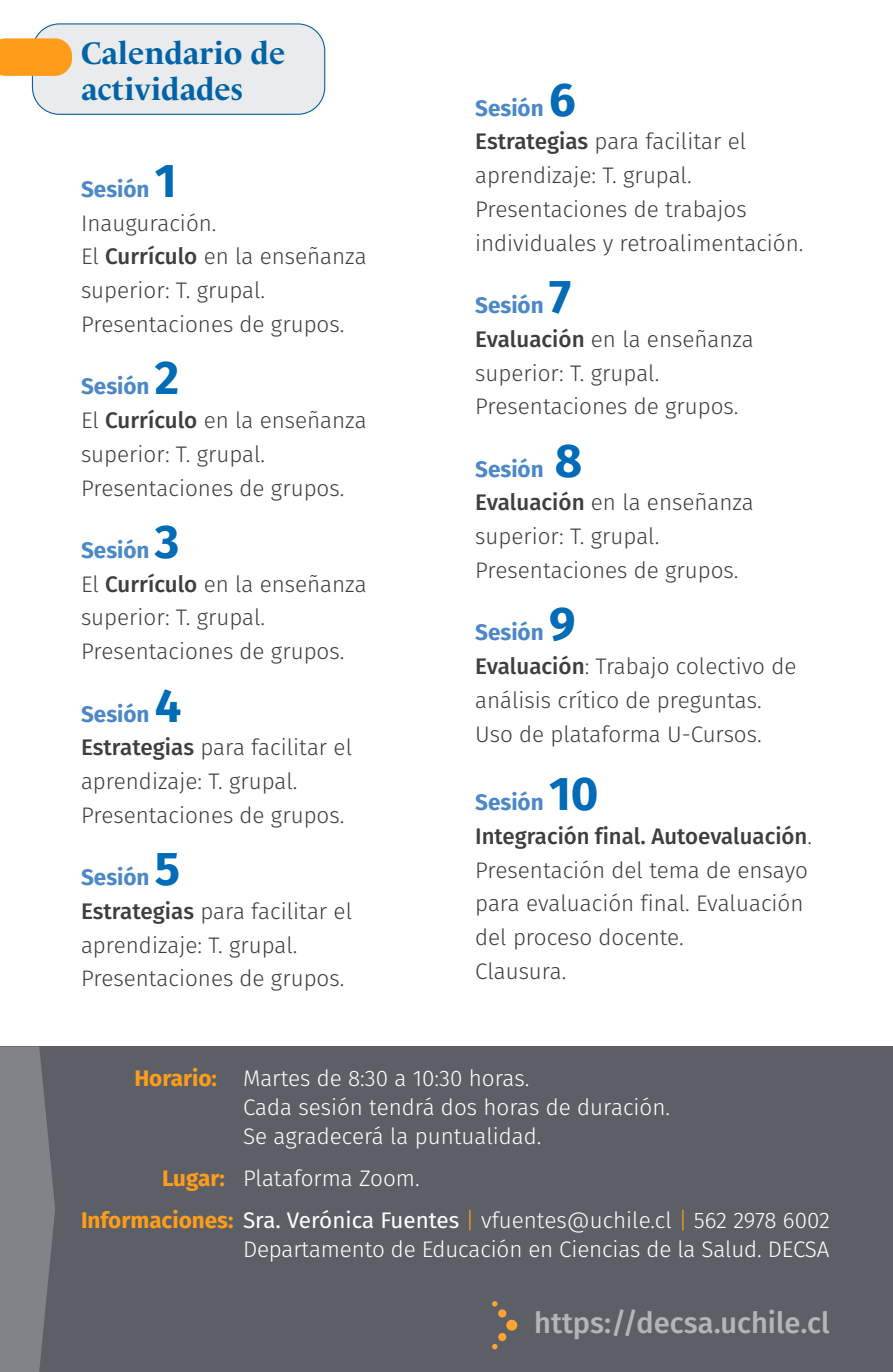
<style>
.page{position:relative;width:893px;height:1372px;background:#fff}
.page>*{position:absolute;margin:0;border:0;box-sizing:border-box;transform-origin:0 0}
.t1{font:700 31.5px/36px "Le Monde Livre Cla Std";color:#0163a7}
.t2{font:500 29.25px "Fira Sans";color:#b4b5b8}
.t3{font:300 22.5px/33.8px "Fira Sans";color:#3e3e3f}
.t4{font:300 22.5px/29.2px "Fira Sans";color:#fff}
.t5{font:700 22.5px "Fira Sans";color:#4c88c7}
.s1{font-size:47.25px;color:#006bb6}
.s2{font-weight:500}
.s3{font-weight:700;color:#ff9d1b}
.s4{font-weight:400}
.s5{color:#ff9d1b}
</style>
<div class="page">
<div style="left:0;top:1046px;width:893px;height:325px;background:#5c6066"></div>
<svg style="left:0;top:1046px;width:55px;height:325px;background:#7b7d83"></svg>
<div style="left:32px;top:24px;width:293px;height:90px;background:#eaebec;border-radius:27px"></div>
<div style="left:32px;top:23px;width:293px;height:92px;border:1px solid #0d5f99;border-radius:27px"></div>
<svg style="left:0;top:38px;width:72px;height:38px;background:#fda127"></svg>
<div style="left:506px;top:1319px;width:11px;height:11px;background:#ffa332;border-radius:50%"></div>
<div style="left:498px;top:1309px;width:8px;height:8px;background:#ffa332;border-radius:50%"></div>
<div style="left:498px;top:1332px;width:8px;height:8px;background:#ffa332;border-radius:50%"></div>
<svg style="left:492px;top:1301px;width:5px;height:5px"></svg>
<svg style="left:492px;top:1344px;width:5px;height:5px"></svg>
<p class="t1" style="left:81px;top:35px;width:206px">Calendario de actividades</p>
<p class="t5" style="left:81px;top:170px;width:97px">Sesión <span class="s1">1</span></p>
<p class="t3" style="left:81px;top:206px;width:137px">Inauguración.</p>
<p class="t3" style="left:81px;top:239px;width:287px">El <span class="s2">Currículo</span> en la enseñanza superior: T. grupal.</p>
<p class="t3" style="left:81px;top:307px;width:265px">Presentaciones de grupos.</p>
<p class="t5" style="left:81px;top:367px;width:100px">Sesión <span class="s1">2</span></p>
<p class="t3" style="left:81px;top:403px;width:287px">El <span class="s2">Currículo</span> en la enseñanza superior: T. grupal.</p>
<p class="t3" style="left:81px;top:470px;width:265px">Presentaciones de grupos.</p>
<p class="t5" style="left:81px;top:531px;width:100px">Sesión <span class="s1">3</span></p>
<p class="t3" style="left:81px;top:566px;width:287px">El <span class="s2">Currículo</span> en la enseñanza superior: T. grupal.</p>
<p class="t3" style="left:81px;top:634px;width:265px">Presentaciones de grupos.</p>
<p class="t5" style="left:81px;top:694px;width:102px">Sesión <span class="s1">4</span></p>
<p class="t3" style="left:81px;top:730px;width:273px"><span class="s2">Estrategias</span> para facilitar el aprendizaje: T. grupal.</p>
<p class="t3" style="left:81px;top:797px;width:265px">Presentaciones de grupos.</p>
<p class="t5" style="left:81px;top:858px;width:101px">Sesión <span class="s1">5</span></p>
<p class="t3" style="left:81px;top:893px;width:273px"><span class="s2">Estrategias</span> para facilitar el aprendizaje: T. grupal.</p>
<p class="t3" style="left:81px;top:961px;width:265px">Presentaciones de grupos.</p>
<p class="t5" style="left:475px;top:89px;width:102px">Sesión <span class="s1">6</span></p>
<p class="t3" style="left:475px;top:124px;width:273px"><span class="s2">Estrategias</span> para facilitar el aprendizaje: T. grupal.</p>
<p class="t3" style="left:475px;top:192px;width:330px">Presentaciones de trabajos individuales y retroalimentación.</p>
<p class="t5" style="left:475px;top:286px;width:97px">Sesión <span class="s1">7</span></p>
<p class="t3" style="left:475px;top:322px;width:280px"><span class="s2">Evaluación</span> en la enseñanza superior: T. grupal.</p>
<p class="t3" style="left:475px;top:389px;width:265px">Presentaciones de grupos.</p>
<p class="t5" style="left:475px;top:450px;width:109px">Sesión <span class="s1">8</span></p>
<p class="t3" style="left:475px;top:485px;width:280px"><span class="s2">Evaluación</span> en la enseñanza superior: T. grupal.</p>
<p class="t3" style="left:475px;top:553px;width:265px">Presentaciones de grupos.</p>
<p class="t5" style="left:475px;top:613px;width:102px">Sesión <span class="s1">9</span></p>
<p class="t3" style="left:475px;top:649px;width:323px"><span class="s2">Evaluación</span>: Trabajo colectivo de análisis crítico de preguntas.<br>Uso de plataforma U-Cursos.</p>
<p class="t5" style="left:475px;top:783px;width:125px">Sesión <span class="s1">10</span></p>
<p class="t3" style="left:475px;top:819px;width:338px"><span class="s2">Integración final. Autoevaluación</span>.<br>Presentación del tema de ensayo para evaluación final. Evaluación del proceso docente.<br>Clausura.</p>
<p class="t4" style="left:243px;top:1062px;width:429px;text-indent:-109px"><span class="s3">Horario:</span> Martes de 8:30 a 10:30 horas.<br>Cada sesión tendrá dos horas de duración.</p>
<p class="t4" style="left:243px;top:1121px;width:300px">Se agradecerá la puntualidad.</p>
<p class="t4" style="left:162px;top:1163px;width:259px"><span class="s3">Lugar:</span> Plataforma Zoom.</p>
<p class="t4" style="left:81px;top:1205px;width:750px"><span class="s3">Informaciones:</span> <span class="s4">Sra. Verónica Fuentes</span> <span class="s5">|</span> vfuentes@uchile.cl <span class="s5">|</span> 562 2978 6002</p>
<p class="t4" style="left:243px;top:1234px;width:588px">Departamento de Educación en Ciencias de la Salud. DECSA</p>
<p class="t2" style="left:534px;top:1298px;width:297px">https://decsa.uchile.cl</p>
</div>
